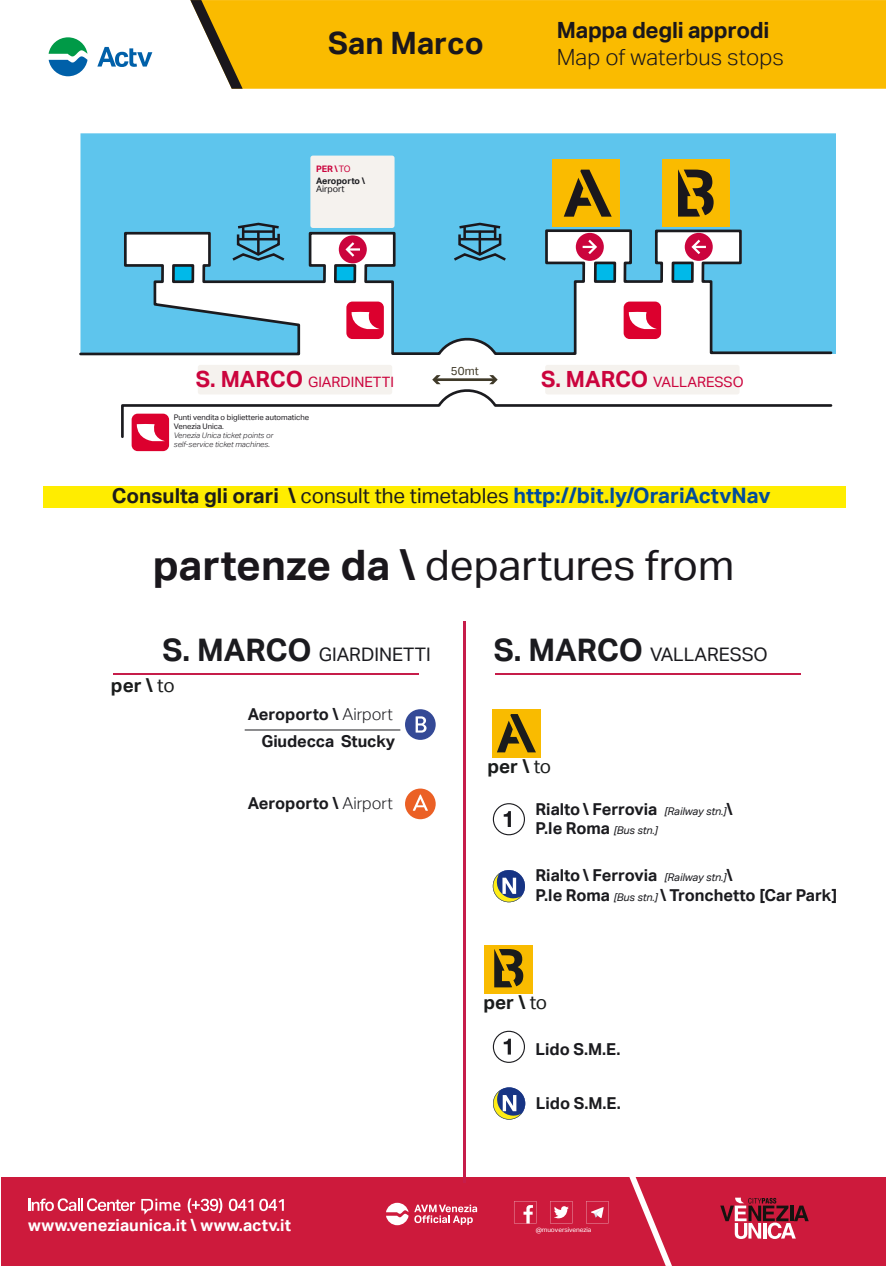
<style>
.page{position:relative;width:886px;height:1266px;background:#fff}
.page>*{position:absolute;margin:0;border:0;box-sizing:border-box;transform-origin:0 0}
.t1{font:41.94px "Aktiv Grotesk";color:#1a171c}
.t2{font:700 30.81px "Aktiv Grotesk";color:#1a171c}
.t3{font:300 22.31px "Aktiv Grotesk";color:#1a171c}
.t4{font:700 22.31px "Aktiv Grotesk";letter-spacing:-.015em;color:#1a171c}
.t5{font:700 21.25px "Aktiv Grotesk";color:#004c9b}
.t6{font:700 18.81px "Aktiv Grotesk";color:#1a1c1c}
.t7{font:18.62px "Aktiv Grotesk";color:#1b1b1f}
.t8{font:700 16.56px "Aktiv Grotesk";color:#fff}
.t9{font:700 16.44px/19.7px "Aktiv Grotesk";color:#1b1b1f}
.t10{font:14.31px "Aktiv Grotesk";color:#cb043d}
.t11{font:11.62px "Aktiv Grotesk";color:#403a29}
.t12{font:italic 10.62px "Aktiv Grotesk";color:#1b1b1f}
.t13{font:700 8.94px/12.1px "Aktiv Grotesk";color:#1b1b1f}
.t14{font:8.94px "Aktiv Grotesk";color:#1b1b1f}
.t15{font:italic 300 7.62px/9.2px "Aktiv Grotesk";color:#1a171c}
.t16{font:7.62px/9.2px "Aktiv Grotesk";color:#1a171c}
.t17{font:6.44px "Aktiv Grotesk";letter-spacing:-.005em;color:#fff}
.s1{color:#cb043d}
.s2{font-weight:400;color:#cb043d}
.s3{font-weight:700;font-size:22.31px}
.s4{font-size:20.62px;color:#1d1d1b}
.s5{font-weight:400;font-size:20.62px;color:#1d1d1b}
.s6{font-weight:700}
.s7{font-weight:700;font-size:31.06px}
.s8{font-weight:400}
.s9{font-weight:300}
.s10{font-weight:400;font-style:italic;font-size:10.62px}
.s11{font-weight:700;font-style:normal;font-size:16.44px}
</style>
<div class="page">
<div style="left:80px;top:133px;width:756px;height:221px;background:#5ec5ed"></div>
<div style="left:198px;top:365px;width:194px;height:29px;background:#f5f2ee;border-radius:3px"></div>
<div style="left:545px;top:365px;width:194px;height:29px;background:#f5f2ee;border-radius:3px"></div>
<svg style="left:79px;top:228px;width:755px;height:128px"></svg>
<div style="left:339px;top:235px;width:28px;height:28px;background:#cb043d;border-radius:50%"></div>
<svg style="left:345px;top:242px;width:15px;height:15px"></svg>
<svg style="left:159px;top:242px;width:15px;height:15px"></svg>
<div style="left:576px;top:233px;width:28px;height:28px;background:#cb043d;border-radius:50%"></div>
<svg style="left:583px;top:240px;width:14px;height:14px"></svg>
<div style="left:685px;top:233px;width:28px;height:28px;background:#cb043d;border-radius:50%"></div>
<svg style="left:691px;top:240px;width:15px;height:14px"></svg>
<div style="left:624px;top:301px;width:37px;height:38px;background:#dc002e;border-radius:6px"></div>
<svg style="left:629px;top:312px;width:28px;height:17px"></svg>
<div style="left:346px;top:301px;width:38px;height:38px;background:#dc002e;border-radius:6px"></div>
<svg style="left:351px;top:312px;width:29px;height:17px"></svg>
<div style="left:310px;top:156px;width:84px;height:72px;background:#f5f2ee;border-radius:3px"></div>
<svg style="left:230px;top:221px;width:57px;height:42px;background:#4a94b2"></svg>
<svg style="left:451px;top:221px;width:58px;height:42px;background:#4b95b3"></svg>
<div style="left:243px;top:0;width:643px;height:89px;background:#fabb00"></div>
<svg style="left:190px;top:0;width:53px;height:89px"></svg>
<div style="left:132px;top:413px;width:37px;height:38px;background:#dc002e;border-radius:6px"></div>
<svg style="left:121px;top:375px;width:712px;height:66px"></svg>
<svg style="left:49px;top:37px;width:39px;height:39px"></svg>
<svg style="left:97px;top:47px;width:55px;height:20px"></svg>
<div style="left:662px;top:159px;width:67px;height:68px;background:#fabb00"></div>
<svg style="left:678px;top:170px;width:35px;height:47px"></svg>
<div style="left:552px;top:159px;width:68px;height:68px;background:#fabb00"></div>
<svg style="left:564px;top:170px;width:48px;height:47px"></svg>
<div style="left:2px;top:1177px;width:884px;height:88px;background:#cd1a3c"></div>
<svg style="left:629px;top:1177px;width:43px;height:88px"></svg>
<svg style="left:720px;top:1197px;width:89px;height:41px"></svg>
<svg style="left:550px;top:1201px;width:22px;height:22px"></svg>
<svg style="left:586px;top:1201px;width:22px;height:22px"></svg>
<svg style="left:514px;top:1201px;width:22px;height:22px"></svg>
<svg style="left:386px;top:1202px;width:91px;height:23px"></svg>
<svg style="left:141px;top:1198px;width:39px;height:16px"></svg>
<svg style="left:28px;top:1198px;width:107px;height:13px"></svg>
<svg style="left:188px;top:1198px;width:34px;height:14px"></svg>
<svg style="left:229px;top:1198px;width:24px;height:13px"></svg>
<svg style="left:259px;top:1198px;width:25px;height:13px"></svg>
<svg style="left:493px;top:803px;width:32px;height:32px"></svg>
<svg style="left:493px;top:870px;width:32px;height:32px"></svg>
<hr style="left:464px;top:621px;width:2px;height:561px;background:#c61d4a">
<hr style="left:113px;top:673px;width:306px;height:2px;background:#c61d4a">
<hr style="left:495px;top:673px;width:305px;height:2px;background:#c61d4a">
<hr style="left:245px;top:729px;width:155px;height:1px;background:#1b1b1f">
<svg style="left:493px;top:1030px;width:32px;height:32px"></svg>
<svg style="left:493px;top:1087px;width:32px;height:32px"></svg>
<div style="left:492px;top:709px;width:48px;height:48px;background:#f9bb00"></div>
<svg style="left:497px;top:714px;width:39px;height:38px"></svg>
<div style="left:485px;top:945px;width:48px;height:48px;background:#f9bb00"></div>
<svg style="left:494px;top:949px;width:29px;height:38px"></svg>
<div style="left:405px;top:788px;width:31px;height:31px;background:#eb6025;border-radius:50%"></div>
<svg style="left:413px;top:794px;width:15px;height:17px"></svg>
<div style="left:405px;top:709px;width:31px;height:31px;background:#344996;border-radius:50%"></div>
<svg style="left:415px;top:716px;width:11px;height:16px"></svg>
<div style="left:43px;top:486px;width:803px;height:21px;background:#ffed00"></div>
<h2 class="t2" style="left:328px;top:24px;width:157px">San Marco</h2>
<h3 class="t4" style="left:557px;top:16px;width:214px">Mappa degli approdi</h3>
<h3 class="t3" style="left:557px;top:44px;width:228px">Map of waterbus stops</h3>
<p class="t13" style="left:316px;top:162px;width:50px"><span class="s1">PER\</span><span class="s2">TO<br></span>Aeroporto \</p>
<p class="t14" style="left:316px;top:183px;width:30px">Airport</p>
<p class="t11" style="left:451px;top:364px;width:29px">50mt</p>
<p class="t10" style="left:196px;top:374px;width:200px"><span class="s3">S. MARCO</span> GIARDINETTI</p>
<p class="t10" style="left:541px;top:374px;width:204px"><span class="s3">S. MARCO</span> VALLARESSO</p>
<p class="t16" style="left:174px;top:412px;width:137px">Punti vendita o biglietterie automatiche<br>Venezia Unica.</p>
<p class="t15" style="left:174px;top:431px;width:101px">Venezia Unica ticket points or self-service ticket machines.</p>
<p class="t5" style="left:112px;top:482px;width:660px"><span class="s4">Consulta gli orari \</span> <span class="s5">consult the timetables</span> http://bit.ly/OrariActvNav</p>
<h1 class="t1" style="left:153px;top:540px;width:583px"><span class="s6">partenze da \</span> departures from</h1>
<p class="t7" style="left:162px;top:643px;width:270px"><span class="s7">S. MARCO</span> GIARDINETTI</p>
<p class="t7" style="left:494px;top:643px;width:276px"><span class="s7">S. MARCO</span> VALLARESSO</p>
<p class="t6" style="left:111px;top:674px;width:65px">per \ <span class="s8">to</span></p>
<p class="t9" style="left:248px;top:701px;width:149px;line-height:26.6px;text-align:right">Aeroporto \ <span class="s9">Airport<br></span>Giudecca Stucky</p>
<p class="t9" style="left:248px;top:793px;width:146px">Aeroporto \ <span class="s9">Airport</span></p>
<p class="t6" style="left:487px;top:754px;width:65px">per \ <span class="s8">to</span></p>
<p class="t9" style="left:535px;top:798px;width:199px">Rialto\ Ferrovia <span class="s10">[Railway stn.]</span>\</p>
<p class="t12" style="left:535px;top:824px;width:124px"><span class="s11">P.le Roma</span> [Bus stn.]</p>
<p class="t9" style="left:535px;top:865px;width:303px">Rialto\ Ferrovia <span class="s10">[Railway stn.]</span>\<br>P.le Roma <span class="s10">[Bus stn.]</span> \ Tronchetto [Car Park]</p>
<p class="t6" style="left:483px;top:991px;width:65px">per \ <span class="s8">to</span></p>
<p class="t9" style="left:535px;top:1038px;width:87px">Lido S.M.E.</p>
<p class="t9" style="left:536px;top:1093px;width:87px">Lido S.M.E.</p>
<p class="t8" style="left:28px;top:1214px;width:264px">www.veneziaunica.it \ www.actv.it</p>
<p class="t17" style="left:536px;top:1225px;width:57px">@muoversivenezia</p>
</div>
